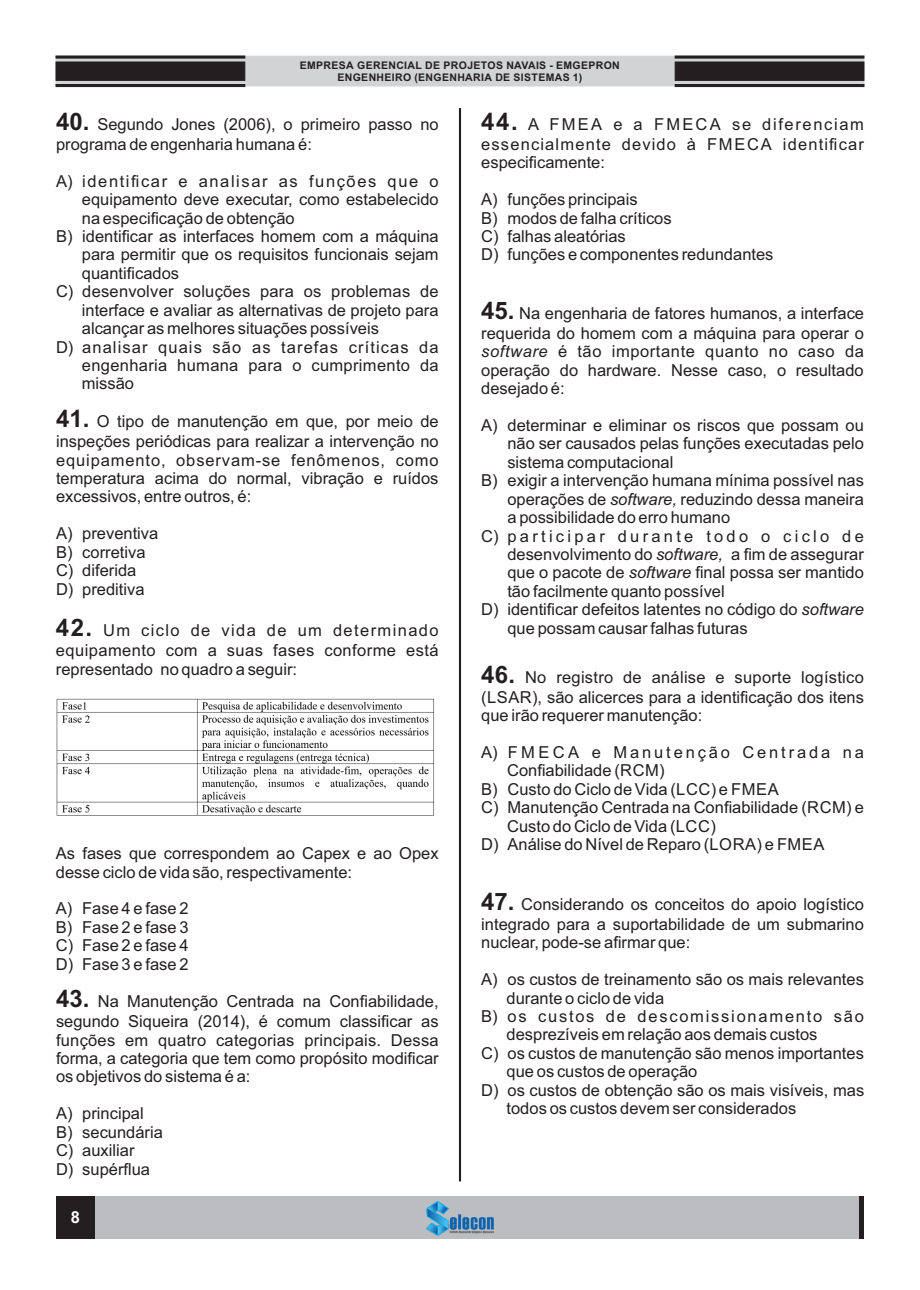
<style>
.page{position:relative;width:920px;height:1290px;background:#fff}
.page>*{position:absolute;margin:0;border:0;box-sizing:border-box;transform-origin:0 0}
.t1{font:16.5px/18.5px "Arial";color:#231f20}
.t2{font:16.5px/20px "Arial";letter-spacing:.025em;color:#231f20}
.t3{font:16.5px/20px "Arial";letter-spacing:.07em;color:#231f20}
.t4{font:16.5px "Arial";letter-spacing:.065em;color:#231f20}
.t5{font:16.5px "Arial";letter-spacing:.095em;color:#231f20}
.t6{font:16.5px "Arial";letter-spacing:.02em;color:#231f20}
.t7{font:16.5px "Arial";letter-spacing:.105em;color:#231f20}
.t8{font:16.5px "Arial";letter-spacing:.2em;color:#231f20}
.t9{font:16.5px "Arial";letter-spacing:.17em;color:#231f20}
.t10{font:700 16.5px "Arial";color:#fff}
.t11{font:700 10.5px/11.7px "Arial";letter-spacing:.035em;color:#231f20;text-align:center}
.s1{font-weight:700;font-size:24px}
.s2{font-style:italic}
</style>
<div class="page">
<div style="left:56px;top:1196px;width:808px;height:42px;background:#bbbdc0"></div>
<img style="left:426px;top:1201px;width:68px;height:34px">
<div style="left:859px;top:1196px;width:5px;height:42px;background:#231f20"></div>
<div style="left:56px;top:1196px;width:38px;height:42px;background:#231f20"></div>
<hr style="left:459px;top:108px;width:2px;height:1073px;background:#231f20">
<img style="left:56px;top:698px;width:378px;height:118px">
<svg style="left:55px;top:55px;width:810px;height:32px;background:#929192"></svg>
<p class="t11" style="left:300px;top:61px;width:322px">EMPRESA GERENCIAL DE PROJETOS NAVAIS - EMGEPRON<br>ENGENHEIRO (ENGENHARIA DE SISTEMAS 1)</p>
<p class="t1" style="left:56px;top:116px;width:384px;line-height:20px"><span class="s1">40.</span> Segundo Jones (2006), o primeiro passo no programa de engenharia humana é:</p>
<p class="t5" style="left:56px;top:175px;width:384px">A) identificar e analisar as funções que o</p>
<p class="t1" style="left:82px;top:192px;width:358px">equipamento deve executar, como estabelecido</p>
<p class="t1" style="left:82px;top:210px;width:214px">na especificação de obtenção</p>
<p class="t1" style="left:56px;top:228px;width:384px">B) identificar as interfaces homem com a máquina</p>
<p class="t1" style="left:82px;top:247px;width:358px">para permitir que os requisitos funcionais sejam</p>
<p class="t1" style="left:82px;top:265px;width:99px">quantificados</p>
<p class="t1" style="left:56px;top:284px;width:384px">C) desenvolver soluções para os problemas de</p>
<p class="t1" style="left:82px;top:302px;width:358px">interface e avaliar as alternativas de projeto para</p>
<p class="t1" style="left:82px;top:321px;width:299px">alcançar as melhores situações possíveis</p>
<p class="t4" style="left:56px;top:341px;width:384px">D) analisar quais são as tarefas críticas da</p>
<p class="t6" style="left:82px;top:359px;width:358px">engenharia humana para o cumprimento da</p>
<p class="t1" style="left:82px;top:376px;width:54px">missão</p>
<p class="t1" style="left:56px;top:413px;width:384px;line-height:20px"><span class="s1">41.</span> O tipo de manutenção em que, por meio de inspeções periódicas para realizar a intervenção no</p>
<p class="t1" style="left:56px;top:452px;width:384px;text-align:justify">equipamento, observam-se fenômenos, como temperatura acima do normal, vibração e ruídos excessivos, entre outros, é:</p>
<p class="t1" style="left:56px;top:526px;width:104px">A) preventiva<br>B) corretiva<br>C) diferida<br>D) preditiva</p>
<p class="t2" style="left:56px;top:622px;width:384px"><span class="s1">42.</span> Um ciclo de vida de um determinado equipamento com a suas fases conforme está</p>
<p class="t1" style="left:56px;top:661px;width:243px">representado no quadro a seguir:</p>
<p class="t1" style="left:56px;top:846px;width:384px">As fases que correspondem ao Capex e ao Opex desse ciclo de vida são, respectivamente:</p>
<p class="t1" style="left:56px;top:901px;width:134px;text-align:justify">A) Fase 4 e fase 2<br>B) Fase 2 e fase 3<br>C) Fase 2 e fase 4<br>D) Fase 3 e fase 2</p>
<p class="t1" style="left:56px;top:993px;width:384px;line-height:20px"><span class="s1">43.</span> Na Manutenção Centrada na Confiabilidade, segundo Siqueira (2014), é comum classificar as</p>
<p class="t1" style="left:56px;top:1032px;width:384px;text-align:justify">funções em quatro categorias principais. Dessa forma, a categoria que tem como propósito modificar os objetivos do sistema é a:</p>
<p class="t1" style="left:56px;top:1106px;width:108px">A) principal<br>B) secundária<br>C) auxiliar<br>D) supérflua</p>
<p class="t10" style="left:71px;top:1211px;width:11px">8</p>
<p class="t3" style="left:481px;top:116px;width:384px"><span class="s1">44.</span> A FMEA e a FMECA se diferenciam essencialmente devido à FMECA identificar</p>
<p class="t1" style="left:481px;top:155px;width:125px">especificamente:</p>
<p class="t1" style="left:481px;top:192px;width:294px">A) funções principais<br>B) modos de falha críticos<br>C) falhas aleatórias<br>D) funções e componentes redundantes</p>
<p class="t1" style="left:481px;top:304px;width:384px;line-height:20px"><span class="s1">45.</span> Na engenharia de fatores humanos, a interface requerida do homem com a máquina para operar o</p>
<p class="t1" style="left:481px;top:344px;width:384px;text-align:justify"><span class="s2">software</span> é tão importante quanto no caso da operação do hardware. Nesse caso, o resultado desejado é:</p>
<p class="t1" style="left:481px;top:417px;width:384px">A) determinar e eliminar os riscos que possam ou</p>
<p class="t1" style="left:507px;top:436px;width:358px">não ser causados pelas funções executadas pelo</p>
<p class="t1" style="left:507px;top:454px;width:167px">sistema computacional</p>
<p class="t1" style="left:481px;top:473px;width:384px">B) exigir a intervenção humana mínima possível nas</p>
<p class="t1" style="left:507px;top:491px;width:358px">operações de <span class="s2">software,</span> reduzindo dessa maneira</p>
<p class="t1" style="left:507px;top:510px;width:224px">a possibilidade do erro humano</p>
<p class="t8" style="left:481px;top:530px;width:384px">C) participar durante todo o ciclo de</p>
<p class="t1" style="left:507px;top:546px;width:358px">desenvolvimento do <span class="s2">software,</span> a fim de assegurar</p>
<p class="t1" style="left:507px;top:565px;width:358px">que o pacote de <span class="s2">software</span> final possa ser mantido</p>
<p class="t1" style="left:507px;top:583px;width:219px">tão facilmente quanto possível</p>
<p class="t1" style="left:481px;top:602px;width:384px">D) identificar defeitos latentes no código do <span class="s2">software</span></p>
<p class="t1" style="left:507px;top:620px;width:242px">que possam causar falhas futuras</p>
<p class="t1" style="left:481px;top:668px;width:384px;line-height:20px"><span class="s1">46.</span> No registro de análise e suporte logístico (LSAR), são alicerces para a identificação dos itens</p>
<p class="t1" style="left:481px;top:707px;width:223px">que irão requerer manutenção:</p>
<p class="t9" style="left:481px;top:746px;width:384px">A) FMECA e Manutenção Centrada na</p>
<p class="t1" style="left:507px;top:763px;width:159px">Confiabilidade (RCM)</p>
<p class="t1" style="left:481px;top:781px;width:299px">B) Custo do Ciclo de Vida (LCC) e FMEA</p>
<p class="t1" style="left:481px;top:800px;width:384px">C) Manutenção Centrada na Confiabilidade (RCM) e</p>
<p class="t1" style="left:507px;top:818px;width:210px">Custo do Ciclo de Vida (LCC)</p>
<p class="t1" style="left:481px;top:836px;width:345px">D) Análise do Nível de Reparo (LORA) e FMEA</p>
<p class="t1" style="left:481px;top:895px;width:384px;line-height:20px"><span class="s1">47.</span> Considerando os conceitos do apoio logístico integrado para a suportabilidade de um submarino</p>
<p class="t1" style="left:481px;top:935px;width:211px">nuclear, pode-se afirmar que:</p>
<p class="t1" style="left:481px;top:972px;width:384px">A) os custos de treinamento são os mais relevantes</p>
<p class="t1" style="left:507px;top:990px;width:159px">durante o ciclo de vida</p>
<p class="t7" style="left:481px;top:1010px;width:384px">B) os custos de descomissionamento são</p>
<p class="t1" style="left:507px;top:1027px;width:312px">desprezíveis em relação aos demais custos</p>
<p class="t1" style="left:481px;top:1045px;width:384px">C) os custos de manutenção são menos importantes</p>
<p class="t1" style="left:507px;top:1064px;width:192px">que os custos de operação</p>
<p class="t1" style="left:481px;top:1082px;width:384px">D) os custos de obtenção são os mais visíveis, mas</p>
<p class="t1" style="left:507px;top:1101px;width:291px">todos os custos devem ser considerados</p>
</div>
